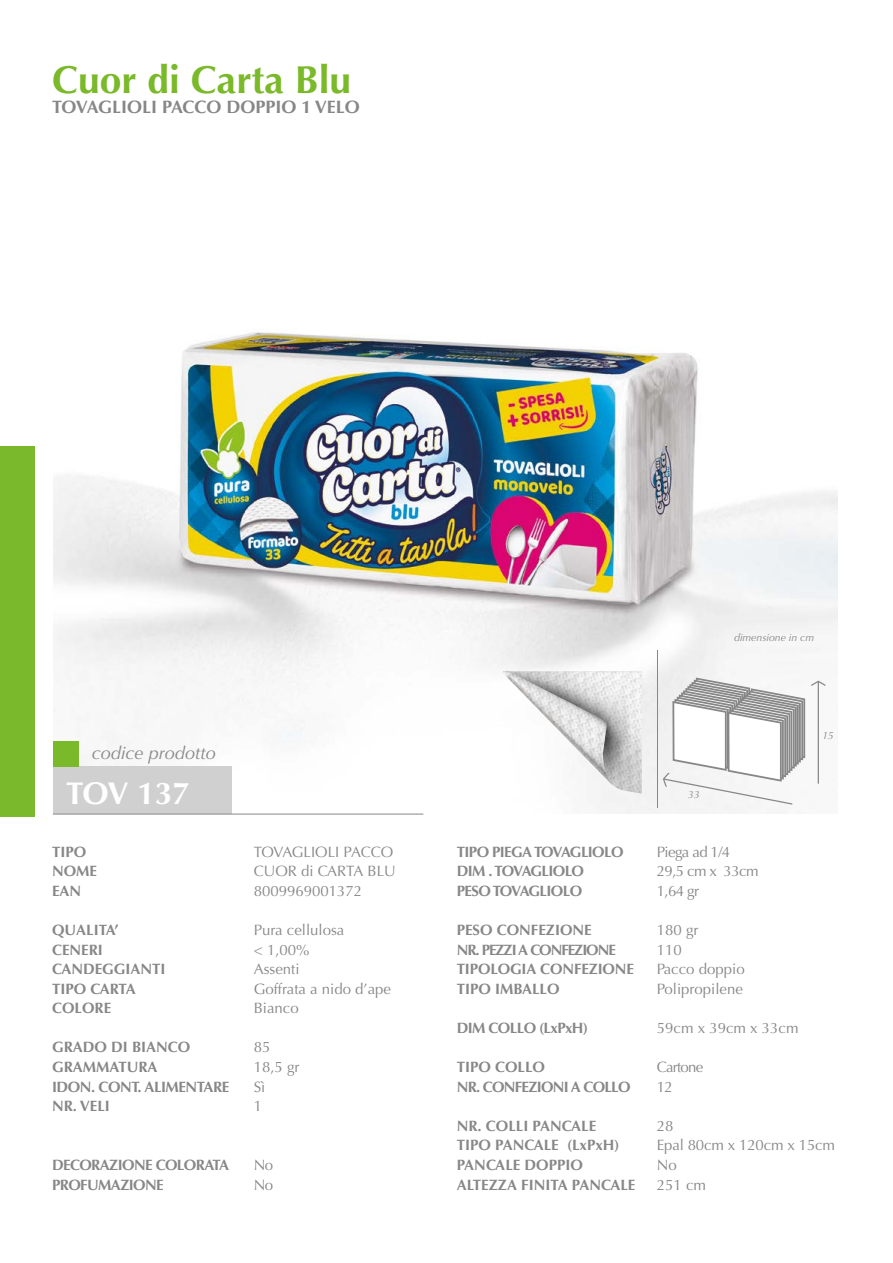
<style>
.page{position:relative;width:893px;height:1263px;background:#fff}
.page>*{position:absolute;margin:0;border:0;box-sizing:border-box;transform-origin:0 0}
.t1{font:700 39px "Optima";color:#7ab929}
.t2{font:700 31.5px "Optima";letter-spacing:-.02em;color:#fff}
.t3{font:700 18px "Optima";color:#878787}
.t4{font:italic 18px "Optima";color:#878787}
.t5{font:700 15px/19.5px "Optima";letter-spacing:-.01em;color:#878787}
.t6{font:15px/19.5px "Optima";color:#878787}
.t7{font:700 15px/19.5px "Optima";letter-spacing:-.04em;color:#878787}
.t8{font:700 15px/19.6px "Optima";letter-spacing:-.05em;color:#878787}
.t9{font:15px/19.5px "Optima";letter-spacing:-.04em;color:#878787}
.t10{font:15px/19.6px "Optima";letter-spacing:-.05em;color:#878787}
.t11{font:italic 10.5px "Optima";color:#878787}
</style>
<div class="page">
<div style="left:0;top:446px;width:35px;height:371px;background:#7ab92b"></div>
<img style="left:53px;top:332px;width:785px;height:481px">
<div style="left:53px;top:766px;width:179px;height:48px;background:#d0d0d0"></div>
<div style="left:53px;top:741px;width:25px;height:25px;background:#7ab929"></div>
<hr style="left:53px;top:814px;width:370px;height:1px;background:#878787">
<img style="left:508px;top:671px;width:134px;height:122px">
<img style="left:503px;top:672px;width:109px;height:113px">
<img style="left:503px;top:671px;width:113px;height:1px">
<img style="left:613px;top:785px;width:25px;height:8px">
<img style="left:504px;top:673px;width:100px;height:103px">
<svg style="left:604px;top:776px;width:9px;height:9px"></svg>
<svg style="left:811px;top:681px;width:16px;height:103px"></svg>
<svg style="left:663px;top:677px;width:142px;height:128px"></svg>
<hr style="left:657px;top:650px;width:1px;height:158px;background:#878787">
<h1 class="t1" style="left:52px;top:57px;width:301px">Cuor di Carta Blu</h1>
<p class="t3" style="left:52px;top:96px;width:309px">TOVAGLIOLI PACCO DOPPIO 1 VELO</p>
<p class="t4" style="left:92px;top:742px;width:126px">codice prodotto</p>
<h2 class="t2" style="left:66px;top:774px;width:125px">TOV 137</h2>
<p class="t5" style="left:52px;top:842px;width:46px">TIPO<br>NOME<br>EAN</p>
<p class="t5" style="left:52px;top:920px;width:115px">QUALITA’<br>CENERI<br>CANDEGGIANTI<br>TIPO CARTA<br>COLORE</p>
<p class="t5" style="left:52px;top:1038px;width:179px">GRADO DI BIANCO<br>GRAMMATURA<br>IDON. CONT. ALIMENTARE<br>NR. VELI</p>
<p class="t7" style="left:52px;top:1155px;width:179px">DECORAZIONE COLORATA<br>PROFUMAZIONE</p>
<p class="t6" style="left:254px;top:842px;width:144px">TOVAGLIOLI PACCO<br>CUOR di CARTA BLU<br>8009969001372</p>
<p class="t6" style="left:254px;top:920px;width:139px">Pura cellulosa<br>&lt; 1,00%<br>Assenti<br>Goffrata a nido d’ape<br>Bianco</p>
<p class="t6" style="left:254px;top:1038px;width:47px">85<br>18,5 gr<br>Sì<br>1</p>
<p class="t6" style="left:254px;top:1155px;width:21px">No<br>No</p>
<p class="t11" style="left:734px;top:632px;width:82px">dimensione in cm</p>
<p class="t7" style="left:457px;top:842px;width:168px">TIPO PIEGA TOVAGLIOLO<br>DIM . TOVAGLIOLO<br>PESO TOVAGLIOLO</p>
<p class="t5" style="left:457px;top:920px;width:179px">PESO CONFEZIONE<br>NR. PEZZI A CONFEZIONE<br>TIPOLOGIA CONFEZIONE<br>TIPO IMBALLO</p>
<p class="t7" style="left:457px;top:1018px;width:133px">DIM COLLO (LxPxH)</p>
<p class="t8" style="left:457px;top:1057px;width:175px">TIPO COLLO<br>NR. CONFEZIONI A COLLO</p>
<p class="t5" style="left:457px;top:1116px;width:180px">NR. COLLI PANCALE<br>TIPO PANCALE (LxPxH)<br>PANCALE DOPPIO<br>ALTEZZA FINITA PANCALE</p>
<p class="t11" style="left:688px;top:788px;width:13px">33</p>
<p class="t11" style="left:822px;top:729px;width:13px">15</p>
<p class="t11" style="left:825px;top:729px;width:13px">40</p>
<p class="t9" style="left:657px;top:842px;width:103px">Piega ad 1/4<br>29,5 cm x 33cm<br>1,64 gr</p>
<p class="t6" style="left:657px;top:920px;width:89px">180 gr<br>110<br>Pacco doppio<br>Polipropilene</p>
<p class="t6" style="left:657px;top:1018px;width:143px">59cm x 39cm x 33cm</p>
<p class="t10" style="left:657px;top:1057px;width:48px">Cartone<br>12</p>
<p class="t6" style="left:657px;top:1116px;width:180px">28<br>Epal 80cm x 120cm x 15cm<br>No<br>251 cm</p>
</div>
